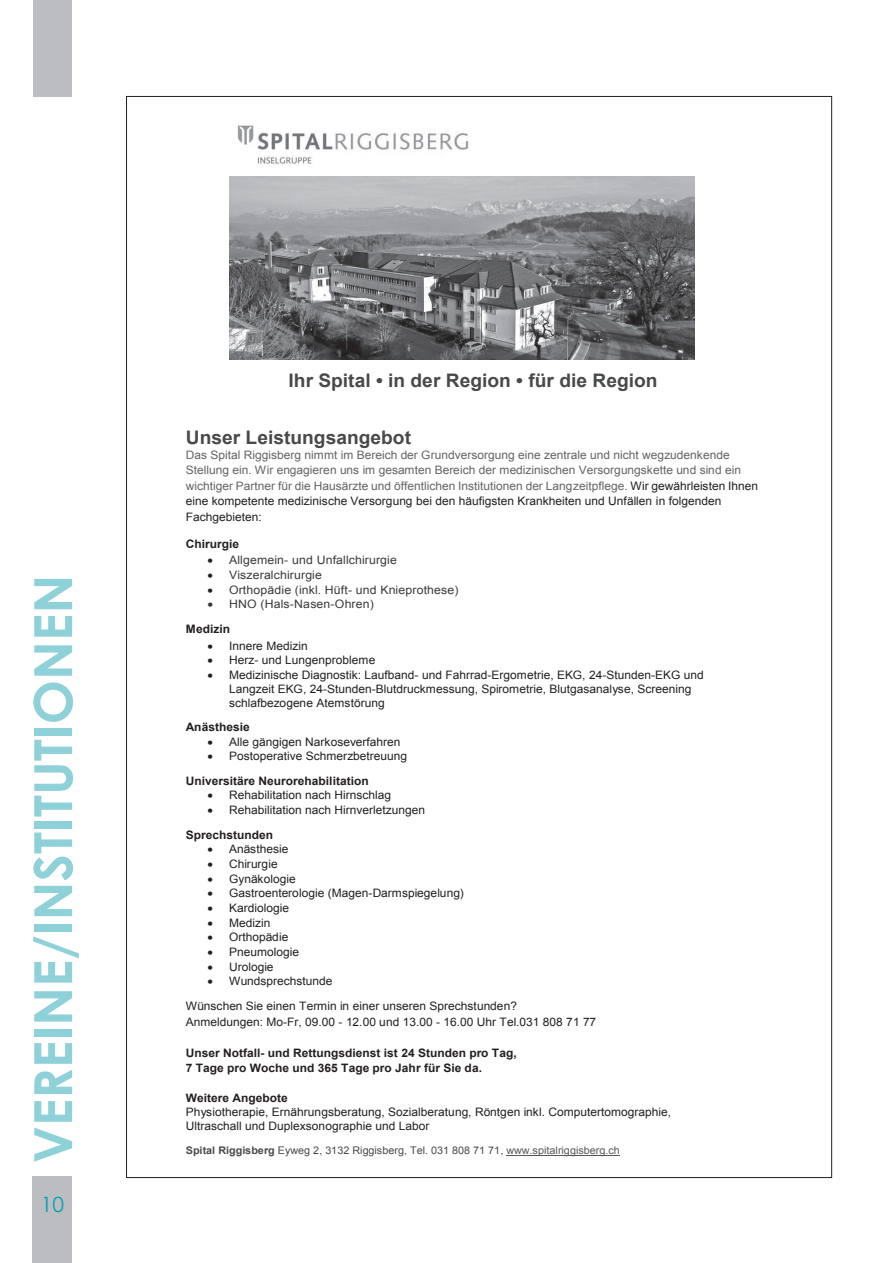
<style>
.page{position:relative;width:893px;height:1263px;background:#fff}
.page>*{position:absolute;margin:0;border:0;box-sizing:border-box;transform-origin:0 0}
.t1{font:700 52.65px "Century Gothic";color:#8ed1d9}
.t2{font:21px "Century Gothic";color:#00a0b0}
.t3{font:700 18.6px "Arial";color:#48494a}
.t4{font:11.7px/13.8px "Arial";color:#231f20}
.t5{font:11.7px/15.5px "Arial";color:#636366}
.t6{font:700 11.7px/24.8px "Arial";color:#231f20}
.t7{font:11.7px/24.8px "Arial";letter-spacing:.01em;color:#3b3a3b;scale:1.06 1}
.t8{font:10.5px "Arial";letter-spacing:.005em;color:#48494a}
.s1{color:#231f20}
.s2{font-weight:700;color:#231f20}
.s3{font-weight:400}
.s4{font-weight:700}
.s5{color:#57585a}
</style>
<div class="page">
<div style="left:33px;top:0;width:39px;height:96px;background:#bcbdc0"></div>
<div style="left:33px;top:1176px;width:39px;height:87px;background:#bcbdc0"></div>
<hr style="left:506px;top:1155px;width:114px;height:1px;background:#57585a">
<img style="left:229px;top:125px;width:253px;height:56px">
<img style="left:230px;top:177px;width:464px;height:183px">
<h1 class="t1" style="left:20px;top:1163px;width:590px;rotate:-90deg">VEREINE/INSTITUTIONEN</h1>
<h2 class="t2" style="left:41px;top:1191px;width:25px">10</h2>
<h3 class="t3" style="left:289px;top:369px;width:370px">Ihr Spital • in der Region • für die Region</h3>
<h3 class="t3" style="left:186px;top:425px;width:227px">Unser Leistungsangebot</h3>
<p class="t5" style="left:186px;top:447px;width:574px">Das Spital Riggisberg nimmt im Bereich der Grundversorgung eine zentrale und nicht wegzudenkende Stellung ein. Wir engagieren uns im gesamten Bereich der medizinischen Versorgungskette und sind ein wichtiger Partner für die Hausärzte und öffentlichen Institutionen der Langzeitpflege. <span class="s1">Wir gewährleisten Ihnen eine kompetente medizinische Versorgung bei den häufigsten Krankheiten und Unfällen in folgenden Fachgebieten:</span></p>
<p class="t6" style="left:186px;top:532px;width:55px">Chirurgie</p>
<p class="t7" style="left:207px;top:548px;width:180px"><span class="s1">•</span> Allgemein- und Unfallchirurgie</p>
<p class="t7" style="left:207px;top:563px;width:110px"><span class="s1">•</span> Viszeralchirurgie</p>
<p class="t7" style="left:207px;top:577px;width:238px"><span class="s1">•</span> Orthopädie (inkl. Hüft- und Knieprothese)</p>
<p class="t7" style="left:186px;top:592px;width:179px;text-indent:22px">• HNO (Hals-Nasen-Ohren)<br><span class="s2">Medizin</span></p>
<p class="t4" style="left:207px;top:639px;width:102px">• Innere Medizin</p>
<p class="t4" style="left:207px;top:653px;width:169px">• Herz- und Lungenprobleme</p>
<p class="t4" style="left:229px;top:668px;width:476px;text-indent:-22px">• Medizinische Diagnostik: Laufband- und Fahrrad-Ergometrie, EKG, 24-Stunden-EKG und<br>Langzeit EKG, 24-Stunden-Blutdruckmessung, Spirometrie, Blutgasanalyse, Screening schlafbezogene Atemstörung</p>
<p class="t6" style="left:186px;top:715px;width:65px">Anästhesie</p>
<p class="t4" style="left:207px;top:735px;width:194px">• Alle gängigen Narkoseverfahren</p>
<p class="t6" style="left:186px;top:744px;width:223px;text-indent:22px">• <span class="s3">Postoperative Schmerzbetreuung<br></span>Universitäre Neurorehabilitation</p>
<p class="t4" style="left:207px;top:788px;width:185px">• Rehabilitation nach Hirnschlag</p>
<p class="t4" style="left:186px;top:797px;width:241px;line-height:25.3px;text-indent:22px">• Rehabilitation nach Hirnverletzungen<br><span class="s4">Sprechstunden</span></p>
<p class="t4" style="left:207px;top:842px;width:82px">• Anästhesie</p>
<p class="t4" style="left:207px;top:857px;width:72px">• Chirurgie</p>
<p class="t4" style="left:207px;top:872px;width:90px">• Gynäkologie</p>
<p class="t4" style="left:207px;top:886px;width:258px">• Gastroenterologie (Magen-Darmspiegelung)</p>
<p class="t4" style="left:207px;top:901px;width:83px">• Kardiologie</p>
<p class="t4" style="left:207px;top:916px;width:64px">• Medizin</p>
<p class="t4" style="left:207px;top:930px;width:82px">• Orthopädie</p>
<p class="t4" style="left:207px;top:945px;width:93px">• Pneumologie</p>
<p class="t4" style="left:207px;top:960px;width:68px">• Urologie</p>
<p class="t4" style="left:186px;top:969px;width:333px;line-height:24.9px;text-indent:22px">• Wundsprechstunde<br>Wünschen Sie einen Termin in einer unseren Sprechstunden?</p>
<p class="t4" style="left:186px;top:1015px;width:412px">Anmeldungen: Mo-Fr, 09.00 - 12.00 und 13.00 - 16.00 Uhr Tel.031 808 71 77</p>
<p class="t6" style="left:186px;top:1045px;width:332px;line-height:15.5px">Unser Notfall- und Rettungsdienst ist 24 Stunden pro Tag,<br>7 Tage pro Woche und 365 Tage pro Jahr für Sie da.</p>
<p class="t6" style="left:186px;top:1086px;width:103px">Weitere Angebote</p>
<p class="t4" style="left:186px;top:1105px;width:487px">Physiotherapie, Ernährungsberatung, Sozialberatung, Röntgen inkl. Computertomographie,<br>Ultraschall und Duplexsonographie und Labor</p>
<p class="t8" style="left:186px;top:1143px;width:435px"><span class="s4">Spital Riggisberg</span> Eyweg 2, 3132 Riggisberg, Tel. 031 808 71 71, <span class="s5">www.spitalriggisberg.ch</span></p>
</div>
